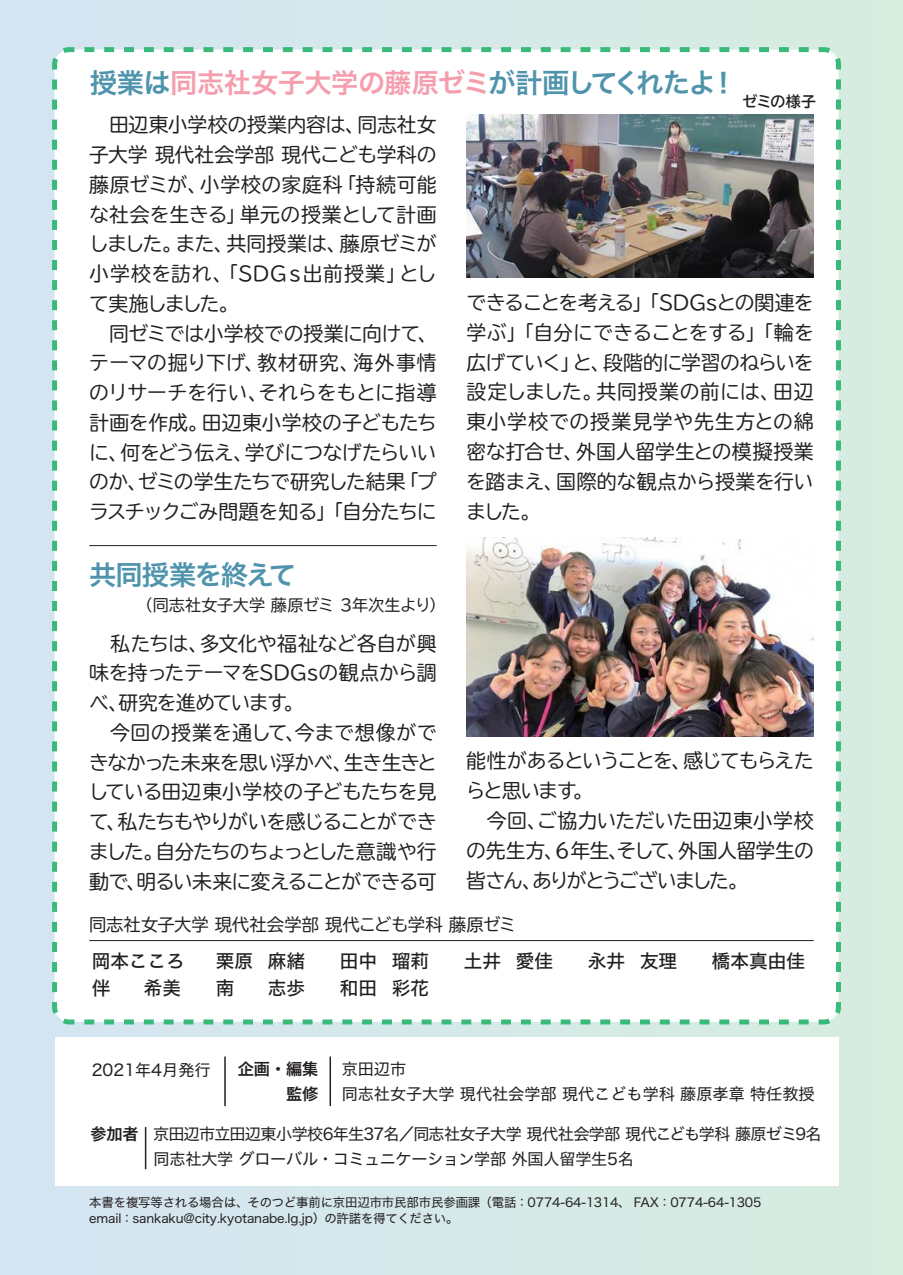
<style>
.page{position:relative;width:903px;height:1275px;background:#d6e9e8}
.page>*{position:absolute;margin:0;border:0;box-sizing:border-box;transform-origin:0 0}
.t1{font:27.3px "Hira Kaku Pro N W6";letter-spacing:-.03em;color:#4f94ac}
.t2{font:27.3px "Hira Kaku Pro N W6";letter-spacing:-.055em;color:#4f94ac}
.t3{font:19.78px/29.8px "TBUDR Go Std";letter-spacing:-.02em;color:#231f20}
.t4{font:19.78px/29.8px "TBUDR Go Std";letter-spacing:-.04em;color:#231f20}
.t5{font:19.78px/29.8px "TBUDR Go Std";letter-spacing:-.05em;color:#231f20}
.t6{font:18.55px "Hira Kaku Pro N W5";color:#231f20}
.t7{font:17.32px "TBUDR Go Std";letter-spacing:-.015em;color:#231f20}
.t8{font:16.1px/24.8px "Hira Kaku Pro N W4";letter-spacing:-.035em;color:#231f20}
.t9{font:16.1px/24.8px "Hira Kaku Pro N W4";letter-spacing:-.015em;color:#231f20}
.t10{font:16.1px "TBUDR Go Std";letter-spacing:-.01em;color:#231f20}
.t11{font:16.1px/24.8px "Hira Kaku Pro N W6";color:#231f20}
.t12{font:700 14.88px "TBUDR Go Std";letter-spacing:-.01em;color:#231f20}
.t13{font:12.42px/16.1px "Hira Kaku Pro N W4";letter-spacing:-.01em;color:#231f20}
.s1{color:#f59eae}
.s2{font-family:"Hira Kaku Pro N W6"}
</style>
<div class="page">
<div style="left:52px;top:47px;width:789px;height:978px;background:#fff"></div>
<img style="left:466px;top:114px;width:348px;height:164px">
<img style="left:466px;top:538px;width:348px;height:198px">
<div style="left:55px;top:1037px;width:783px;height:149px;background:#fff"></div>
<hr style="left:329px;top:1056px;width:2px;height:50px;background:#231f20">
<hr style="left:145px;top:1127px;width:1px;height:42px;background:#231f20">
<hr style="left:224px;top:1056px;width:2px;height:50px;background:#231f20">
<hr style="left:89px;top:545px;width:348px;height:1px;background:#231f20">
<hr style="left:89px;top:940px;width:725px;height:1px;background:#231f20">
<h1 class="t1" style="left:89px;top:58px;width:649px">授業は<span class="s1">同志社女子大学の藤原ゼミ</span>が計画してくれたよ！</h1>
<p class="t12" style="left:742px;top:89px;width:75px">ゼミの様子</p>
<p class="t3" style="left:89px;top:110px;width:350px">　田辺東小学校の授業内容は、同志社女子大学 現代社会学部 現代こども学科の藤原ゼミが、小学校の家庭科「持続可能な社会を生きる」単元の授業として計画しました。また、共同授業は、藤原ゼミが小学校を訪れ、「SDGｓ出前授業」として実施しました。<br>　同ゼミでは小学校での授業に向けて、テーマの掘り下げ、教材研究、海外事情のリサーチを行い、それらをもとに指導計画を作成。田辺東小学校の子どもたちに、何をどう伝え、学びにつなげたらいいのか、ゼミの学生たちで研究した結果「プラスチックごみ問題を知る」「自分たちに</p>
<h1 class="t2" style="left:89px;top:550px;width:209px">共同授業を終えて</h1>
<p class="t10" style="left:137px;top:591px;width:310px">（同志社女子大学 藤原ゼミ 3年次生より）</p>
<p class="t4" style="left:89px;top:628px;width:350px">　私たちは、多文化や福祉など各自が興味を持ったテーマをSDGsの観点から調べ、研究を進めています。<br>　今回の授業を通して、今まで想像ができなかった未来を思い浮かべ、生き生きとしている田辺東小学校の子どもたちを見て、私たちもやりがいを感じることができました。自分たちのちょっとした意識や行動で、明るい未来に変えることができる可</p>
<p class="t3" style="left:466px;top:288px;width:349px;text-align:justify">できることを考える」「SDGsとの関連を学ぶ」「自分にできることをする」「輪を広げていく」と、段階的に学習のねらいを設定しました。共同授業の前には、田辺東小学校での授業見学や先生方との綿密な打合せ、外国人留学生との模擬授業を踏まえ、国際的な観点から授業を行いました。</p>
<p class="t5" style="left:466px;top:746px;width:349px">能性があるということを、感じてもらえたらと思います。<br>　今回、ご協力いただいた田辺東小学校の先生方、６年生、そして、外国人留学生の皆さん、ありがとうございました。</p>
<p class="t7" style="left:89px;top:910px;width:429px">同志社女子大学 現代社会学部 現代こども学科 藤原ゼミ</p>
<p class="t6" style="left:92px;top:944px;width:95px">岡本 こころ</p>
<p class="t6" style="left:216px;top:944px;width:91px">栗原 麻緒</p>
<p class="t6" style="left:340px;top:944px;width:91px">田中 瑠莉</p>
<p class="t6" style="left:464px;top:944px;width:91px">土井 愛佳</p>
<p class="t6" style="left:588px;top:944px;width:91px">永井 友理</p>
<p class="t6" style="left:712px;top:944px;width:95px">橋本 真由佳</p>
<p class="t6" style="left:92px;top:971px;width:20px">伴</p>
<p class="t6" style="left:144px;top:971px;width:39px">希美</p>
<p class="t6" style="left:216px;top:971px;width:20px">南</p>
<p class="t6" style="left:268px;top:971px;width:39px">志歩</p>
<p class="t6" style="left:340px;top:971px;width:91px">和田 彩花</p>
<p class="t9" style="left:92px;top:1056px;width:120px">2021年4月発行</p>
<p class="t11" style="left:238px;top:1056px;width:82px">企画・編集　　　監修</p>
<p class="t9" style="left:342px;top:1055px;width:474px">京田辺市<br>同志社女子大学 現代社会学部 現代こども学科 藤原孝章 特任教授</p>
<p class="t8" style="left:153px;top:1120px;width:670px;text-indent:-63px"><span class="s2">参加者</span> 京田辺市立田辺東小学校6年生37名／同志社女子大学 現代社会学部 現代こども学科 藤原ゼミ9名同志社大学 グローバル・コミュニケーション学部 外国人留学生5名</p>
<p class="t13" style="left:89px;top:1193px;width:674px">本書を複写等される場合は、そのつど事前に京田辺市市民部市民参画課（電話：0774-64-1314、 FAX：0774-64-1305 email：sankaku@city.kyotanabe.lg.jp）の許諾を得てください。</p>
</div>
